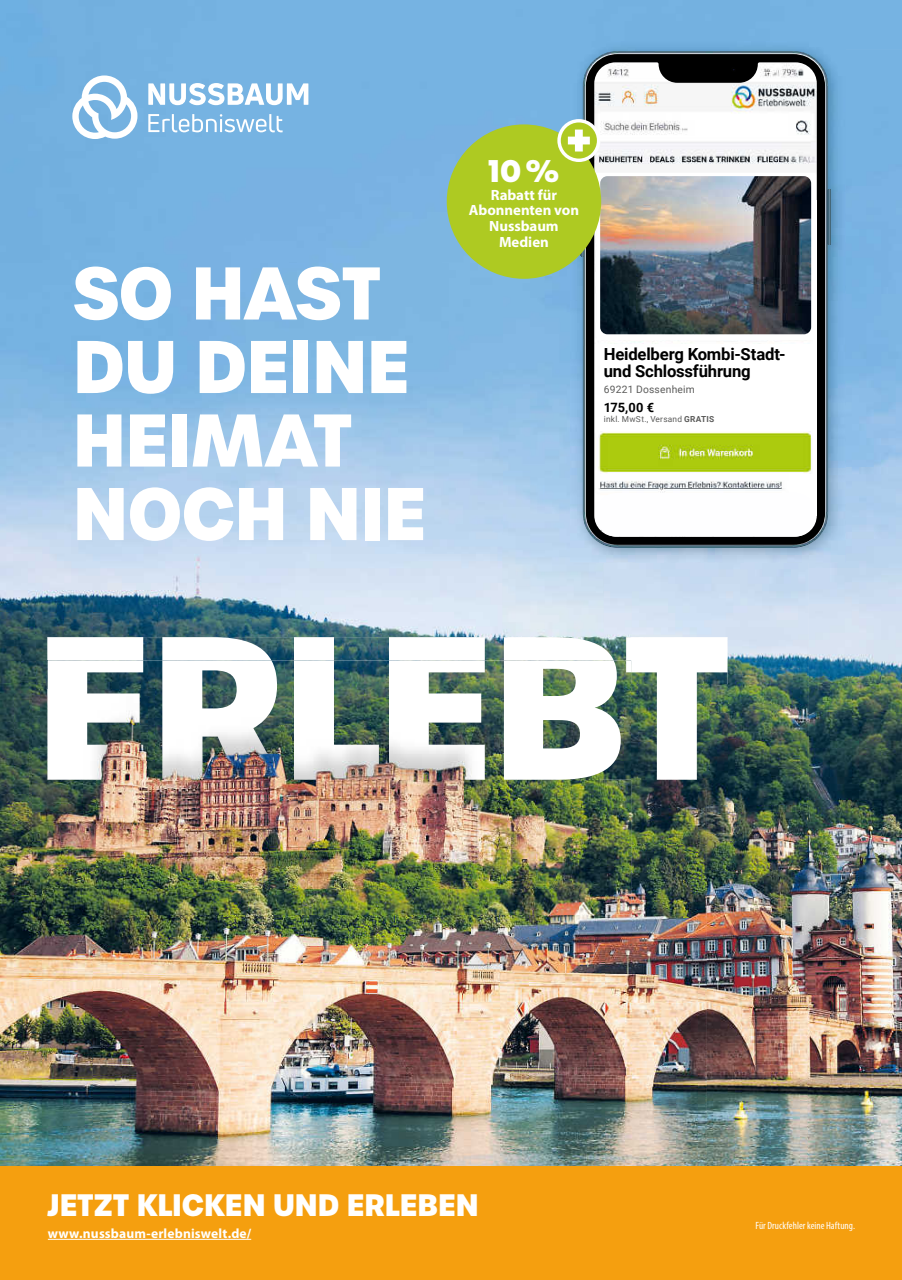
<style>
.page{position:relative;width:902px;height:1280px;background:#fff}
.page>*{position:absolute;margin:0;border:0;box-sizing:border-box;transform-origin:0 0}
.t1{font:700 196.95px "Urbane";letter-spacing:-.03em;color:#fff}
.t2{font:700 72px/73.5px "Urbane";letter-spacing:-.025em;color:#fff}
.t3{font:700 30.3px "Urbane";color:#fff}
.t4{font:700 30px "Urbane";letter-spacing:-.02em;color:#fff}
.t5{font:700 16.65px/17.7px "Roboto";letter-spacing:-.01em;color:#000}
.t6{font:700 14.85px/15.8px "Myriad Pro";letter-spacing:-.005em;color:#fff;text-align:center}
.t7{font:700 13.5px "Myriad Pro";letter-spacing:.01em;color:#fff}
.t8{font:700 12.9px "Roboto";color:#000}
.t9{font:condensed 10.5px "Myriad Pro";letter-spacing:.005em;color:#fff}
.t10{font:10.2px "Roboto";letter-spacing:.025em;color:#5b5b5a}
.t11{font:8.4px "Roboto";letter-spacing:.025em;color:#5b5b5a}
.s1{font-weight:700}
</style>
<div class="page">
<img style="left:0;top:0;width:502px;height:640px">
<img style="left:808px;top:49px;width:93px;height:1118px">
<img style="left:0;top:640px;width:47px;height:53px">
<img style="left:706px;top:640px;width:102px;height:527px">
<img style="left:0;top:693px;width:42px;height:474px">
<img style="left:604px;top:780px;width:102px;height:387px">
<img style="left:42px;top:888px;width:51px;height:279px">
<img style="left:93px;top:914px;width:511px;height:253px">
<img style="left:47px;top:637px;width:680px;height:47px">
<img style="left:631px;top:684px;width:96px;height:96px">
<img style="left:33px;top:689px;width:63px;height:199px">
<img style="left:578px;top:780px;width:53px;height:134px">
<img style="left:47px;top:888px;width:531px;height:26px">
<img style="left:47px;top:660px;width:584px;height:120px">
<img style="left:96px;top:780px;width:503px;height:108px">
<img style="left:47px;top:689px;width:552px;height:91px">
<img style="left:571px;top:41px;width:274px;height:522px">
<img style="left:582px;top:51px;width:246px;height:497px">
<div style="left:691px;top:67px;width:31px;height:5px;background:#000;border-radius:2px"></div>
<hr style="left:813px;top:200px;width:3px;height:315px;background:#fff">
<div style="left:595px;top:493px;width:220px;height:44px;background:#fefeff;border-radius:22px"></div>
<div style="left:446px;top:124px;width:155px;height:155px;background:#aeca22;border-radius:50%"></div>
<div style="left:557px;top:119px;width:43px;height:43px;background:#fff;border-radius:50%"></div>
<svg style="left:560px;top:122px;width:37px;height:37px"></svg>
<svg style="left:148px;top:114px;width:134px;height:18px"></svg>
<svg style="left:148px;top:83px;width:160px;height:22px"></svg>
<svg style="left:72px;top:75px;width:65px;height:64px"></svg>
<div style="left:0;top:1167px;width:901px;height:113px;background:#f59f0f"></div>
<hr style="left:48px;top:1239px;width:203px;height:1px;background:#fff">
<h2 class="t2" style="left:72px;top:257px;width:356px">SO HAST<br>DU DEINE<br>HEIMAT<br>NOCH NIE</h2>
<h3 class="t3" style="left:488px;top:150px;width:73px">10%</h3>
<p class="t6" style="left:469px;top:186px;width:112px">Rabatt für<br>Abonnenten von<br>Nussbaum<br>Medien</p>
<p class="t5" style="left:603px;top:344px;width:183px">Heidelberg Kombi-Stadt&shy;und Schlossführung</p>
<p class="t10" style="left:603px;top:382px;width:93px">69221 Dossenheim</p>
<p class="t8" style="left:603px;top:399px;width:52px">175,00 €</p>
<p class="t11" style="left:603px;top:413px;width:112px">inkl. MwSt., Versand <span class="s1">GRATIS</span></p>
<h1 class="t1" style="left:33px;top:572px;width:701px">ERLEBT</h1>
<h3 class="t4" style="left:47px;top:1184px;width:433px">JETZT KLICKEN UND ERLEBEN</h3>
<p class="t7" style="left:48px;top:1224px;width:205px">www.nussbaum-erlebniswelt.de/</p>
<p class="t9" style="left:755px;top:1219px;width:101px">Für Druckfehlerkeine Haftung.</p>
</div>
